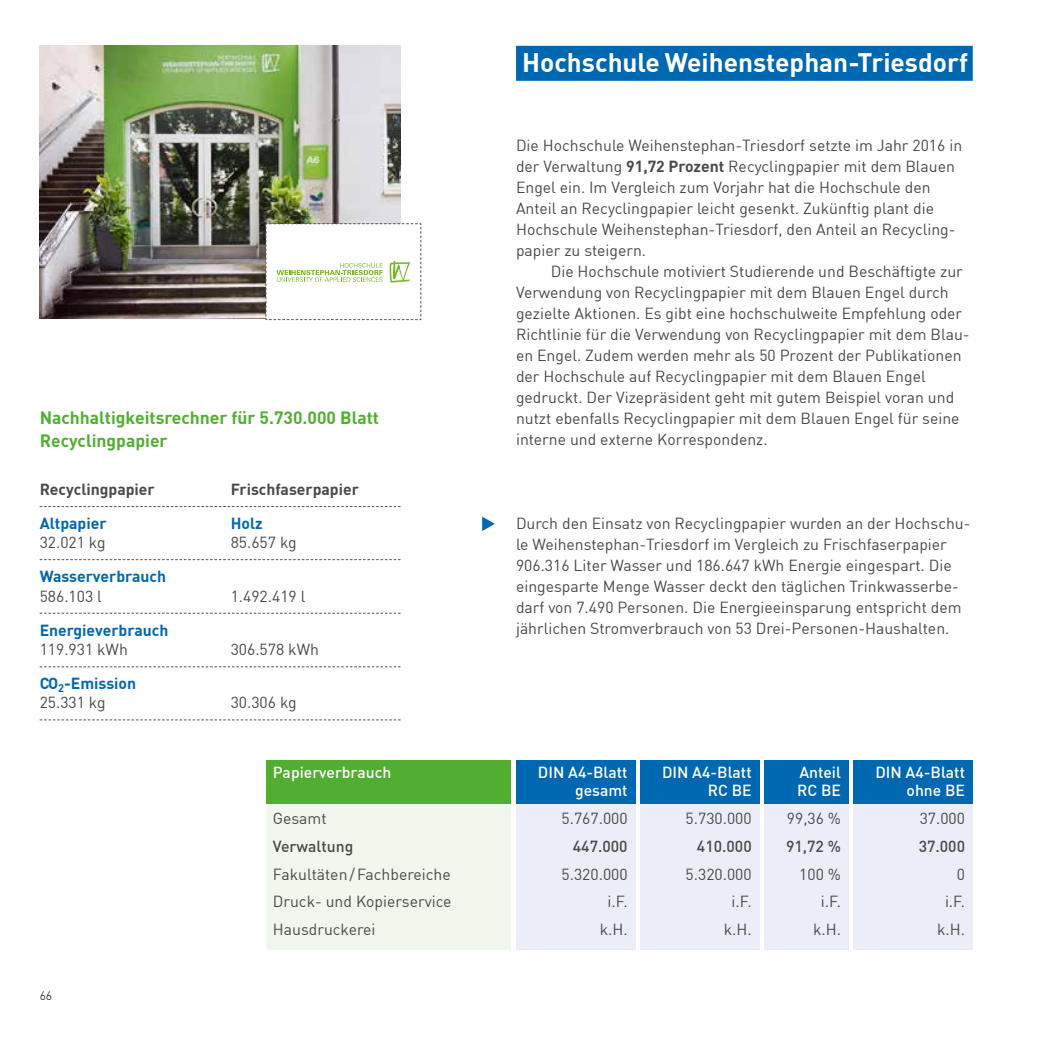
<style>
.page{position:relative;width:1042px;height:1042px;background:#fff}
.page>*{position:absolute;margin:0;border:0;box-sizing:border-box;transform-origin:0 0}
.t1{font:700 26.25px "DIN";color:#fff}
.t2{font:700 17.5px/22.8px "DIN";color:#51ae30}
.t3{font:15.75px/21px "DIN";color:#494948}
.t4{font:500 15.75px "DIN";color:#fff}
.t5{font:700 15.75px/19.2px "DIN";color:#0067b1}
.t6{font:500 15.75px "DIN";color:#494948}
.t7{font:700 15.75px "DIN";color:#494948}
.t8{font:300 12.25px "DIN";color:#000}
.s1{font-weight:400;color:#494948}
.s2{font-weight:700}
</style>
<div class="page">
<div style="left:267px;top:802px;width:244px;height:147px;background:#f1f7ec"></div>
<div style="left:267px;top:760px;width:244px;height:44px;background:#51ae30"></div>
<div style="left:516px;top:802px;width:119px;height:147px;background:#ebeef9"></div>
<div style="left:640px;top:802px;width:119px;height:147px;background:#ebeef9"></div>
<div style="left:764px;top:802px;width:84px;height:147px;background:#ebeef9"></div>
<div style="left:853px;top:802px;width:119px;height:147px;background:#ebeef9"></div>
<div style="left:516px;top:760px;width:119px;height:44px;background:#0067b1"></div>
<div style="left:640px;top:760px;width:119px;height:44px;background:#0067b1"></div>
<div style="left:764px;top:760px;width:84px;height:44px;background:#0067b1"></div>
<div style="left:853px;top:760px;width:119px;height:44px;background:#0067b1"></div>
<svg style="left:40px;top:719px;width:361px;height:1px"></svg>
<svg style="left:40px;top:506px;width:361px;height:1px"></svg>
<svg style="left:40px;top:559px;width:361px;height:1px"></svg>
<svg style="left:40px;top:613px;width:361px;height:1px"></svg>
<svg style="left:40px;top:666px;width:361px;height:1px"></svg>
<div style="left:516px;top:46px;width:457px;height:35px;background:#0067b1"></div>
<img style="left:40px;top:46px;width:361px;height:273px">
<svg style="left:265px;top:223px;width:157px;height:97px"></svg>
<p class="t2" style="left:40px;top:405px;width:341px">Nachhaltigkeitsrechner für 5.730.000 Blatt<br>Recyclingpapier</p>
<p class="t7" style="left:40px;top:479px;width:117px">Recyclingpapier</p>
<p class="t7" style="left:231px;top:479px;width:130px">Frischfaserpapier</p>
<p class="t5" style="left:40px;top:513px;width:68px">Altpapier</p>
<p class="t5" style="left:231px;top:513px;width:33px">Holz</p>
<p class="t3" style="left:40px;top:532px;width:67px">32.021 kg</p>
<p class="t3" style="left:231px;top:532px;width:67px">85.657 kg</p>
<p class="t5" style="left:40px;top:566px;width:128px">Wasserverbrauch</p>
<p class="t3" style="left:40px;top:585px;width:64px">586.103 l</p>
<p class="t3" style="left:231px;top:585px;width:76px">1.492.419 l</p>
<p class="t5" style="left:40px;top:620px;width:130px">Energieverbrauch</p>
<p class="t3" style="left:40px;top:638px;width:90px">119.931 kWh</p>
<p class="t3" style="left:231px;top:638px;width:90px">306.578 kWh</p>
<p class="t5" style="left:40px;top:673px;width:98px">CO<sub>2</sub>-Emission<br><span class="s1">25.331 kg</span></p>
<p class="t3" style="left:231px;top:692px;width:67px">30.306 kg</p>
<h1 class="t1" style="left:522px;top:45px;width:447px">Hochschule Weihenstephan-Triesdorf</h1>
<p class="t3" style="left:516px;top:134px;width:448px">Die Hochschule Weihenstephan-Triesdorf setzte im Jahr 2016 in der Verwaltung <span class="s2">91,72 Prozent</span> Recyclingpapier mit dem Blauen Engel ein. Im Vergleich zum Vorjahr hat die Hochschule den Anteil an Recyclingpapier leicht gesenkt. Zukünftig plant die Hochschule Weihenstephan-Triesdorf, den Anteil an Recycling&shy;papier zu steigern.</p>
<p class="t3" style="left:516px;top:260px;width:455px;text-indent:35px">Die Hochschule motiviert Studierende und Beschäftigte zur Verwendung von Recyclingpapier mit dem Blauen Engel durch gezielte Aktionen. Es gibt eine hochschulweite Empfehlung oder Richtlinie für die Verwendung von Recyclingpapier mit dem Blau&shy;en Engel. Zudem werden mehr als 50 Prozent der Publikationen der Hochschule auf Recyclingpapier mit dem Blauen Engel gedruckt. Der Vizepräsident geht mit gutem Beispiel voran und nutzt ebenfalls Recyclingpapier mit dem Blauen Engel für seine interne und externe Korrespondenz.</p>
<p class="t3" style="left:516px;top:512px;width:456px">Durch den Einsatz von Recyclingpapier wurden an der Hochschu&shy;le Weihenstephan-Triesdorf im Vergleich zu Frischfaserpapier 906.316 Liter Wasser und 186.647 kWh Energie eingespart. Die eingesparte Menge Wasser deckt den täglichen Trinkwasserbe&shy;darf von 7.490 Personen. Die Energieeinsparung entspricht dem jährlichen Stromverbrauch von 53 Drei-Personen-Haushalten.</p>
<p class="t8" style="left:40px;top:988px;width:14px">66</p>
<p class="t4" style="left:273px;top:762px;width:120px">Papierverbrauch</p>
<p class="t4" style="left:538px;top:762px;width:91px">DIN A4-Blatt</p>
<p class="t4" style="left:662px;top:762px;width:91px">DIN A4-Blatt</p>
<p class="t4" style="left:799px;top:762px;width:43px">Anteil</p>
<p class="t4" style="left:875px;top:762px;width:91px">DIN A4-Blatt</p>
<p class="t4" style="left:575px;top:780px;width:54px">gesamt</p>
<p class="t4" style="left:708px;top:780px;width:45px">RC BE</p>
<p class="t4" style="left:797px;top:780px;width:45px">RC BE</p>
<p class="t4" style="left:906px;top:780px;width:60px">ohne BE</p>
<p class="t3" style="left:273px;top:807px;width:55px">Gesamt</p>
<p class="t3" style="left:561px;top:807px;width:68px">5.767.000</p>
<p class="t3" style="left:685px;top:807px;width:68px">5.730.000</p>
<p class="t3" style="left:787px;top:807px;width:56px">99,36 %</p>
<p class="t3" style="left:919px;top:807px;width:47px">37.000</p>
<p class="t6" style="left:273px;top:836px;width:82px">Verwaltung</p>
<p class="t6" style="left:573px;top:836px;width:56px">447.000</p>
<p class="t6" style="left:697px;top:836px;width:56px">410.000</p>
<p class="t6" style="left:786px;top:836px;width:56px">91,72 %</p>
<p class="t6" style="left:918px;top:836px;width:48px">37.000</p>
<p class="t3" style="left:273px;top:863px;width:179px">Fakultäten/Fachbereiche</p>
<p class="t3" style="left:561px;top:863px;width:68px">5.320.000</p>
<p class="t3" style="left:685px;top:863px;width:68px">5.320.000</p>
<p class="t3" style="left:799px;top:863px;width:43px">100 %</p>
<p class="t3" style="left:957px;top:863px;width:10px">0</p>
<p class="t3" style="left:273px;top:891px;width:180px">Druck- und Kopierservice</p>
<p class="t3" style="left:607px;top:891px;width:22px">i.F.</p>
<p class="t3" style="left:731px;top:891px;width:22px">i.F.</p>
<p class="t3" style="left:821px;top:891px;width:22px">i.F.</p>
<p class="t3" style="left:945px;top:891px;width:22px">i.F.</p>
<p class="t3" style="left:273px;top:919px;width:104px">Hausdruckerei</p>
<p class="t3" style="left:600px;top:919px;width:29px">k.H.</p>
<p class="t3" style="left:724px;top:919px;width:29px">k.H.</p>
<p class="t3" style="left:813px;top:919px;width:29px">k.H.</p>
<p class="t3" style="left:937px;top:919px;width:29px">k.H.</p>
</div>
